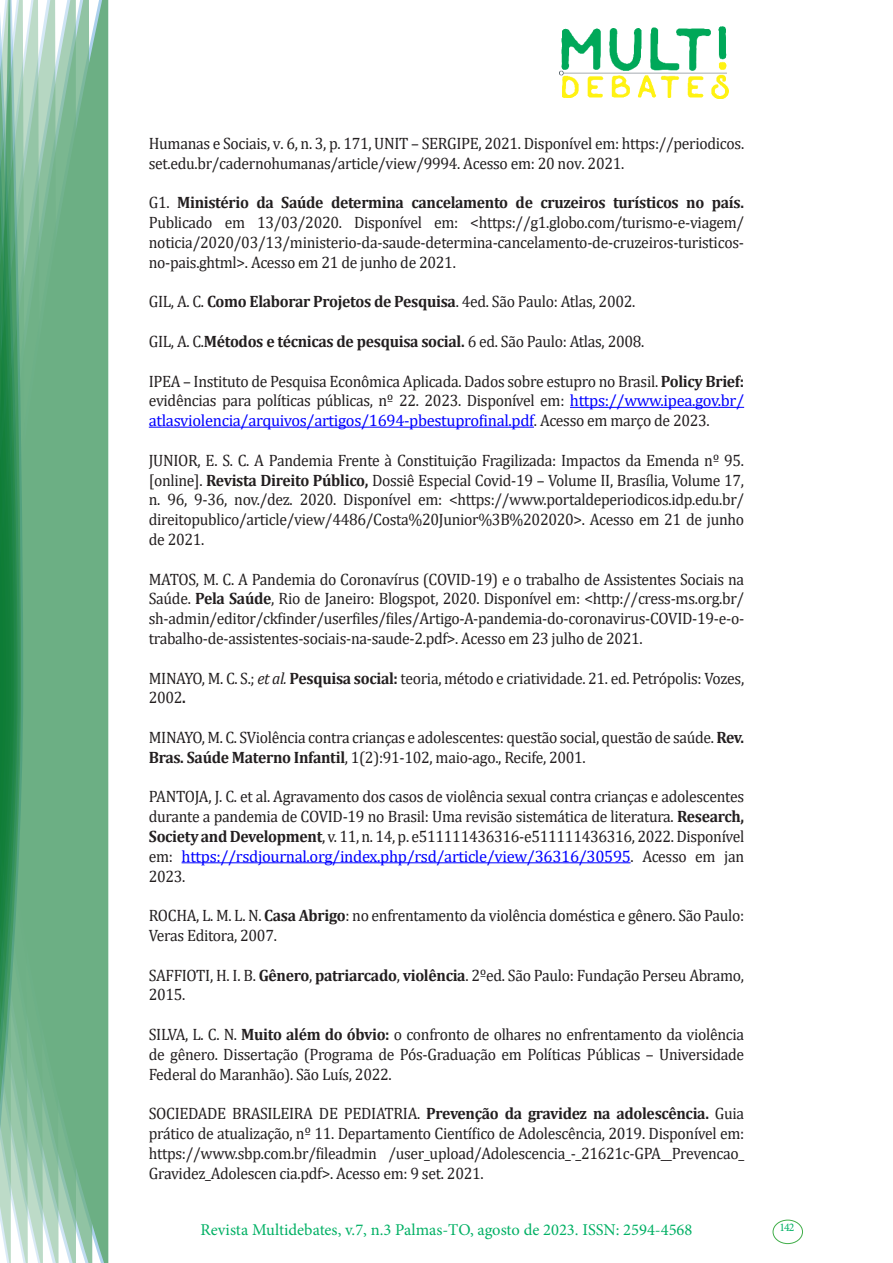
<style>
.page{position:relative;width:893px;height:1263px;background:#fff}
.page>*{position:absolute;margin:0;border:0;box-sizing:border-box;transform-origin:0 0}
.texto{font:16.5px/19.8px "Cambria";letter-spacing:-.02em;color:#231f20;text-align:justify;scale:.95 1}
.texto-2{font:700 16.5px "Cambria";letter-spacing:-.02em;color:#231f20;scale:.95 1}
.t1{font:16.5px "Minion Pro";color:#00b064}
.t2{font:11.7px "Minion Pro";color:#00b064}
.s1{font-weight:700}
.s2{font-weight:400}
.s3{color:#00f}
.s4{font-style:italic}
</style>
<div class="page">
<img style="left:559px;top:26px;width:169px;height:72px">
<div style="left:95px;top:0;width:14px;height:1263px;background:#6caf84"></div>
<svg style="left:79px;top:0;width:16px;height:1263px;background:#71b289"></svg>
<svg style="left:62px;top:0;width:17px;height:1263px;background:#75b48c"></svg>
<svg style="left:45px;top:0;width:17px;height:1263px;background:#7cb792"></svg>
<svg style="left:30px;top:0;width:15px;height:1263px;background:#80ba96"></svg>
<svg style="left:0;top:0;width:30px;height:1263px;background:#61a97f"></svg>
<div style="left:772px;top:1219px;width:31px;height:25px;border:1px solid #40ae49;border-radius:50%"></div>
<hr style="left:570px;top:407px;width:174px;height:1px;background:#00f">
<hr style="left:149px;top:427px;width:385px;height:1px;background:#00f">
<hr style="left:182px;top:862px;width:449px;height:1px;background:#00f">
<p class="texto" style="left:149px;top:133px;width:628px">Humanas e Sociais, v. 6, n. 3, p. 171, UNIT – SERGIPE, 2021. Disponível em: https://periodicos. set.edu.br/cadernohumanas/article/view/9994. Acesso em: 20 nov. 2021.</p>
<p class="texto" style="left:149px;top:193px;width:628px">G1. <span class="s1">Ministério da Saúde determina cancelamento de cruzeiros turísticos no país.<br></span>Publicado em 13/03/2020. Disponível em: &lt;https://g1.globo.com/turismo-e-viagem/ noticia/2020/03/13/ministerio-da-saude-determina-cancelamento-de-cruzeiros-turisticos&shy;no-pais.ghtml&gt;. Acesso em 21 de junho de 2021.</p>
<p class="texto" style="left:149px;top:292px;width:514px">GIL, A. C. <span class="s1">Como Elaborar Projetos de Pesquisa</span>. 4ed. São Paulo: Atlas, 2002.</p>
<p class="texto-2" style="left:149px;top:330px;width:523px"><span class="s2">GIL, A. C.</span>Métodos e técnicas de pesquisa social. <span class="s2">6 ed. São Paulo: Atlas, 2008.</span></p>
<p class="texto" style="left:149px;top:371px;width:628px">IPEA – Instituto de Pesquisa Econômica Aplicada. Dados sobre estupro no Brasil. <span class="s1">Policy Brief: </span>evidências para políticas públicas, nº 22. 2023. Disponível em: <span class="s3">https://www.ipea.gov.br/ atlasviolencia/arquivos/artigos/1694-pbestuprofinal.pdf</span>. Acesso em março de 2023.</p>
<p class="texto" style="left:149px;top:450px;width:628px">JUNIOR, E. S. C. A Pandemia Frente à Constituição Fragilizada: Impactos da Emenda nº 95. [online]. <span class="s1">Revista Direito Público,</span> Dossiê Especial Covid-19 – Volume II, Brasília, Volume 17, n. 96, 9-36, nov./dez. 2020. Disponível em: &lt;https://www.portaldeperiodicos.idp.edu.br/ direitopublico/article/view/4486/Costa%20Junior%3B%202020&gt;. Acesso em 21 de junho de 2021.</p>
<p class="texto" style="left:149px;top:569px;width:628px">MATOS, M. C. A Pandemia do Coronavírus (COVID-19) e o trabalho de Assistentes Sociais na Saúde. <span class="s1">Pela Saúde</span>, Rio de Janeiro: Blogspot, 2020. Disponível em: &lt;http://cress-ms.org.br/ sh-admin/editor/ckfinder/userfiles/files/Artigo-A-pandemia-do-coronavirus-COVID-19-e-o&shy;trabalho-de-assistentes-sociais-na-saude-2.pdf&gt;. Acesso em 23 julho de 2021.</p>
<p class="texto" style="left:149px;top:668px;width:628px">MINAYO, M. C. S.; <span class="s4">et al.</span> <span class="s1">Pesquisa social:</span> teoria, método e criatividade. 21. ed. Petrópolis: Vozes,<br>2002<span class="s1">.</span></p>
<p class="texto" style="left:149px;top:727px;width:628px">MINAYO, M. C. SViolência contra crianças e adolescentes: questão social, questão de saúde. <span class="s1">Rev.<br>Bras. Saúde Materno Infantil</span>, 1(2):91-102, maio-ago., Recife, 2001.</p>
<p class="texto" style="left:149px;top:787px;width:628px">PANTOJA, J. C. et al. Agravamento dos casos de violência sexual contra crianças e adolescentes durante a pandemia de COVID-19 no Brasil: Uma revisão sistemática de literatura. <span class="s1">Research, Society and Development</span>, v. 11, n. 14, p. e511111436316-e511111436316, 2022. Disponível em: <span class="s3">https://rsdjournal.org/index.php/rsd/article/view/36316/30595</span>. Acesso em jan 2023.</p>
<p class="texto" style="left:149px;top:906px;width:628px">ROCHA, L. M. L. N. <span class="s1">Casa Abrigo</span>: no enfrentamento da violência doméstica e gênero. São Paulo:<br>Veras Editora, 2007.</p>
<p class="texto" style="left:149px;top:965px;width:628px">SAFFIOTI, H. I. B. <span class="s1">Gênero</span>, <span class="s1">patriarcado</span>, <span class="s1">violência</span>. 2ºed. São Paulo: Fundação Perseu Abramo,<br>2015.</p>
<p class="texto" style="left:149px;top:1024px;width:628px">SILVA, L. C. N. <span class="s1">Muito além do óbvio:</span> o confronto de olhares no enfrentamento da violência de gênero. Dissertação (Programa de Pós-Graduação em Políticas Públicas – Universidade Federal do Maranhão). São Luís, 2022.</p>
<p class="texto" style="left:149px;top:1104px;width:628px">SOCIEDADE BRASILEIRA DE PEDIATRIA. <span class="s1">Prevenção da gravidez na adolescência.</span> Guia prático de atualização, nº 11. Departamento Científico de Adolescência, 2019. Disponível em: https://www.sbp.com.br/fileadmin /user_upload/Adolescencia_-_21621c-GPA__Prevencao_ Gravidez_Adolescen cia.pdf&gt;. Acesso em: 9 set. 2021.</p>
<p class="t1" style="left:200px;top:1218px;width:493px">Revista Multidebates, v.7, n.3 Palmas-TO, agosto de 2023. ISSN: 2594-4568</p>
<p class="t2" style="left:779px;top:1219px;width:16px">142</p>
</div>
